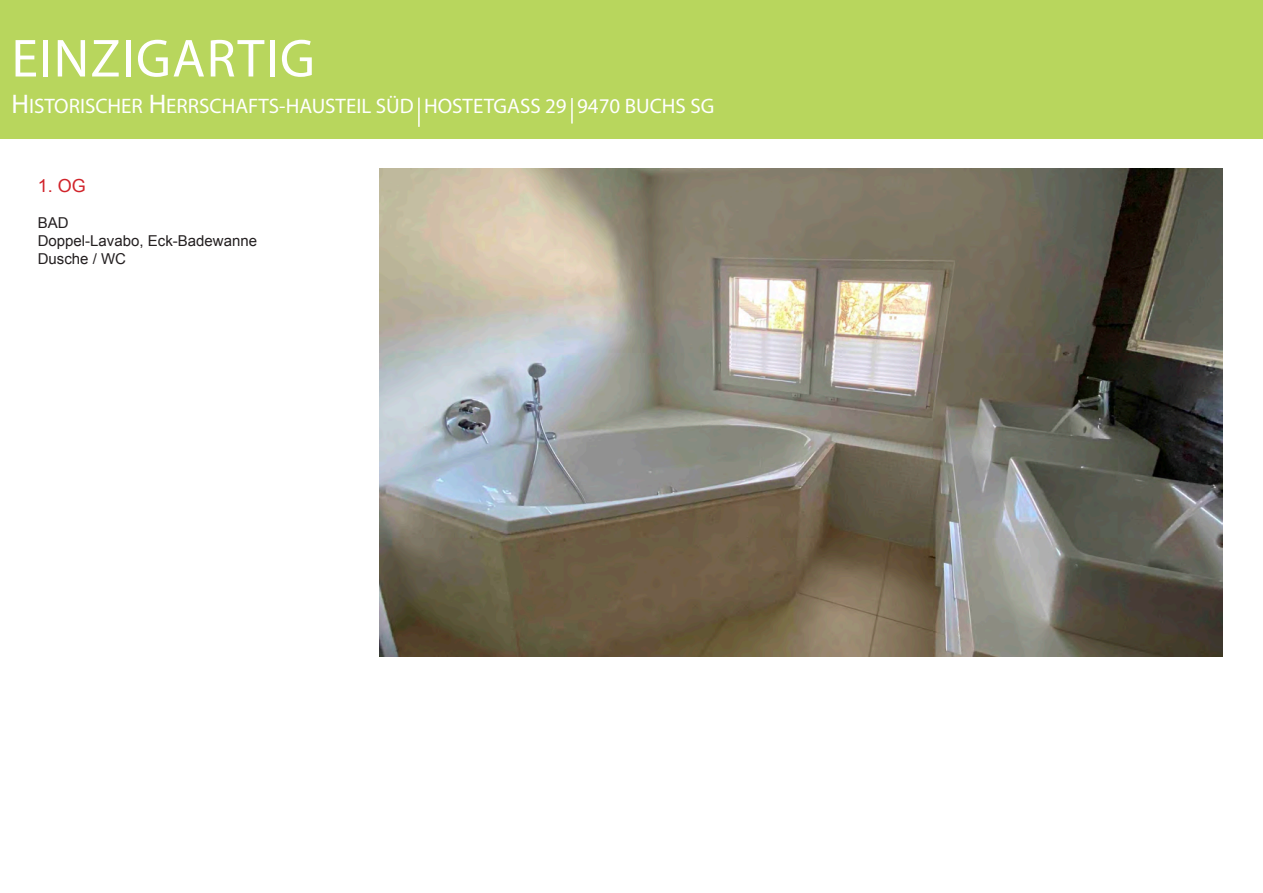
<style>
.page{position:relative;width:1263px;height:893px;background:#fff}
.page>*{position:absolute;margin:0;border:0;box-sizing:border-box;transform-origin:0 0}
.t1{font:54px "Myriad Pro";letter-spacing:.025em;color:#fff}
.t2{font:21px "Myriad Pro";color:#fff}
.t3{font:18px "Arial";color:#d1232a}
.t4{font:15px/18px "Arial";color:#231f20}
.s1{font-size:27px}
.s2{font-style:inherit}
</style>
<div class="page">
<div style="left:0;top:0;width:1263px;height:139px;background:#b8d65d"></div>
<hr style="left:418px;top:98px;width:2px;height:29px;background:#fff">
<hr style="left:571px;top:98px;width:2px;height:26px;background:#fff">
<img style="left:380px;top:169px;width:842px;height:487px">
<p class="t1" style="left:11px;top:25px;width:305px">EINZIGARTIG</p>
<p class="t2" style="left:11px;top:93px;width:704px"><span class="s1">H</span>ISTORISCHER <span class="s1">H</span>ERRSCHAFTS-HAUSTEIL SÜD HOSTETGASS 29 9470 BUCHS SG</p>
<p class="t3" style="left:38px;top:173px;width:50px">1. OG</p>
<p class="t4" style="left:38px;top:213px;width:221px">BAD<br>Doppel-Lavabo<span class="s2">,</span> Eck<span class="s2">-</span>Badewanne<br>Dusche / WC</p>
</div>
